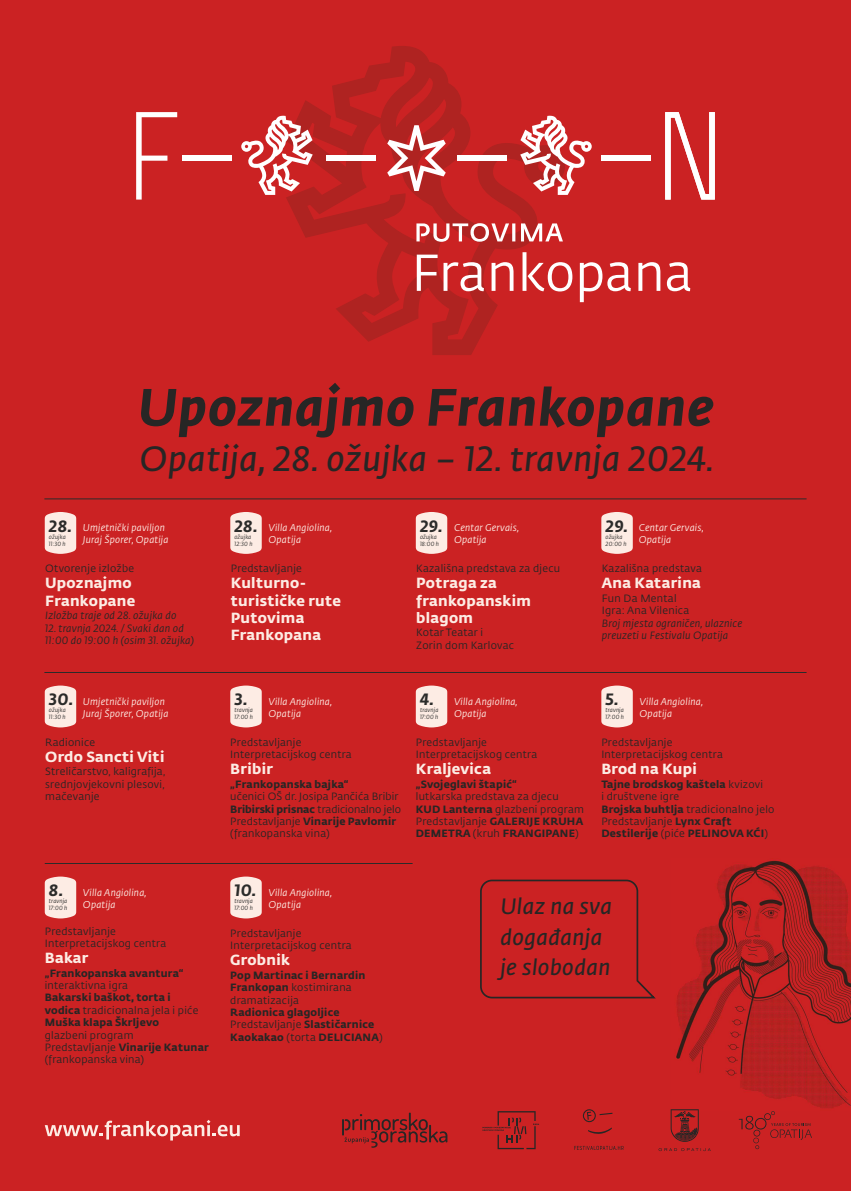
<style>
.page{position:relative;width:851px;height:1191px;background:#fff}
.page>*{position:absolute;margin:0;border:0;box-sizing:border-box;transform-origin:0 0}
.t1{font:italic 700 51.9px "Fedra Sans L";letter-spacing:.02em;color:#272625}
.t2{font:italic 600 34.65px "Fedra Sans L";letter-spacing:.025em;color:#272625}
.t3{font:italic 600 21.99px/30.5px "Fedra Sans L";letter-spacing:.025em;color:#272625}
.t4{font:italic 700 16.23px "Fedra Sans L";letter-spacing:.02em;color:#2b2b2a}
.t5{font:700 14.55px/17.2px "Fedra Sans L";letter-spacing:.025em;color:#fdece4}
.t6{font:10.47px/12.4px "Fedra Sans L";letter-spacing:.025em;color:#272625}
.t7{font:700 10.47px/12.4px "Fedra Sans L";letter-spacing:.025em;color:#272625}
.t8{font:italic 10.47px/12.4px "Fedra Sans L";letter-spacing:.025em;color:#272625}
.t9{font:italic 9.75px/11.5px "Fedra Sans L";letter-spacing:.025em;color:#fdece4}
.t10{font:italic 5.94px/7px "Fedra Sans L";letter-spacing:.025em;color:#2b2b2a}
.s1{font-weight:700}
.s2{font-weight:400}
</style>
<div class="page">
<div style="left:0;top:0;width:850px;height:1191px;background:#cb2223"></div>
<img style="left:676px;top:860px;width:174px;height:251px">
<svg style="left:45px;top:1120px;width:195px;height:20px"></svg>
<svg style="left:342px;top:1112px;width:105px;height:35px"></svg>
<svg style="left:286px;top:46px;width:278px;height:309px"></svg>
<svg style="left:136px;top:112px;width:41px;height:88px"></svg>
<div style="left:182px;top:156px;width:50px;height:5px;background:#fff"></div>
<svg style="left:387px;top:125px;width:58px;height:66px"></svg>
<svg style="left:520px;top:115px;width:71px;height:80px"></svg>
<div style="left:326px;top:156px;width:50px;height:5px;background:#fff"></div>
<div style="left:457px;top:156px;width:49px;height:5px;background:#fff"></div>
<div style="left:600px;top:156px;width:50px;height:5px;background:#fff"></div>
<svg style="left:241px;top:115px;width:72px;height:80px"></svg>
<svg style="left:416px;top:223px;width:147px;height:19px"></svg>
<svg style="left:416px;top:255px;width:21px;height:36px"></svg>
<svg style="left:443px;top:262px;width:41px;height:29px"></svg>
<svg style="left:491px;top:262px;width:22px;height:29px"></svg>
<svg style="left:522px;top:252px;width:50px;height:39px"></svg>
<svg style="left:579px;top:262px;width:51px;height:40px"></svg>
<svg style="left:638px;top:262px;width:22px;height:29px"></svg>
<svg style="left:666px;top:262px;width:24px;height:29px"></svg>
<svg style="left:665px;top:112px;width:49px;height:88px"></svg>
<svg style="left:738px;top:1111px;width:73px;height:38px"></svg>
<svg style="left:658px;top:1148px;width:52px;height:3px"></svg>
<svg style="left:670px;top:1109px;width:28px;height:32px"></svg>
<svg style="left:582px;top:1109px;width:30px;height:25px"></svg>
<svg style="left:574px;top:1145px;width:49px;height:5px"></svg>
<svg style="left:482px;top:1111px;width:57px;height:38px"></svg>
<hr style="left:45px;top:863px;width:367px;height:1px;background:#2b2b2a">
<svg style="left:230px;top:876px;width:32px;height:42px"></svg>
<svg style="left:45px;top:685px;width:31px;height:42px"></svg>
<svg style="left:230px;top:685px;width:32px;height:42px"></svg>
<svg style="left:416px;top:685px;width:31px;height:42px"></svg>
<svg style="left:601px;top:685px;width:31px;height:42px"></svg>
<svg style="left:45px;top:876px;width:31px;height:42px"></svg>
<hr style="left:44px;top:672px;width:762px;height:1px;background:#2b2b2a">
<hr style="left:44px;top:498px;width:762px;height:1px;background:#2b2b2a">
<svg style="left:45px;top:512px;width:31px;height:42px"></svg>
<svg style="left:230px;top:512px;width:32px;height:42px"></svg>
<svg style="left:416px;top:512px;width:31px;height:42px"></svg>
<svg style="left:601px;top:512px;width:31px;height:42px"></svg>
<svg style="left:480px;top:879px;width:176px;height:120px"></svg>
<h1 class="t1" style="left:138px;top:372px;width:577px">Upoznajmo Frankopane</h1>
<h2 class="t2" style="left:139px;top:435px;width:576px">Opatija, 28. ožujka – 12. travnja 2024.</h2>
<h3 class="t4" style="left:49px;top:515px;width:25px">28.</h3>
<p class="t10" style="left:49px;top:533px;width:18px">ožujka<br>11:30 h</p>
<p class="t9" style="left:83px;top:522px;width:87px">Umjetnički paviljon<br>Juraj Šporer, Opatija</p>
<h3 class="t4" style="left:234px;top:515px;width:25px">28.</h3>
<p class="t10" style="left:234px;top:533px;width:20px">ožujka<br>12:30 h</p>
<p class="t9" style="left:268px;top:522px;width:65px">Villa Angiolina,<br>Opatija</p>
<h3 class="t4" style="left:420px;top:515px;width:24px">29.</h3>
<p class="t10" style="left:420px;top:533px;width:21px">ožujka<br>18:00 h</p>
<p class="t9" style="left:454px;top:522px;width:67px">Centar Gervais,<br>Opatija</p>
<h3 class="t4" style="left:605px;top:515px;width:24px">29.</h3>
<p class="t10" style="left:605px;top:533px;width:22px">ožujka<br>20:00 h</p>
<p class="t9" style="left:638px;top:522px;width:67px">Centar Gervais,<br>Opatija</p>
<p class="t6" style="left:45px;top:562px;width:90px">Otvorenje izložbe</p>
<h3 class="t5" style="left:45px;top:574px;width:92px">Upoznajmo<br>Frankopane</h3>
<p class="t8" style="left:45px;top:609px;width:133px">Izložba traje od 28. ožujka do</p>
<p class="t8" style="left:45px;top:621px;width:150px">12. travnja 2024. / Svaki dan od<br>11:00 do 19:00 h (osim 31. ožujka)</p>
<p class="t6" style="left:231px;top:562px;width:73px">Predstavljanje</p>
<h3 class="t5" style="left:231px;top:574px;width:112px">Kulturno‑ turističke rute<br>Putovima<br>Frankopana</h3>
<p class="t6" style="left:416px;top:562px;width:145px">Kazališna predstava za djecu</p>
<h3 class="t5" style="left:416px;top:574px;width:116px">Potraga za frankopanskim blagom</h3>
<p class="t6" style="left:416px;top:626px;width:99px">Kotar Teatar i<br>Zorin dom Karlovac</p>
<p class="t6" style="left:601px;top:562px;width:101px">Kazališna predstava</p>
<h3 class="t5" style="left:601px;top:574px;width:101px">Ana Katarina</h3>
<p class="t6" style="left:601px;top:592px;width:89px">Fun Da Mental<br>Igra: Ana Vilenica</p>
<p class="t8" style="left:601px;top:617px;width:142px">Broj mjesta ograničen, ulaznice preuzeti u Festivalu Opatija</p>
<h3 class="t4" style="left:49px;top:688px;width:26px">30.</h3>
<p class="t10" style="left:49px;top:706px;width:18px">ožujka<br>11:30 h</p>
<p class="t9" style="left:83px;top:696px;width:87px">Umjetnički paviljon<br>Juraj Šporer, Opatija</p>
<p class="t6" style="left:45px;top:736px;width:51px">Radionice</p>
<h3 class="t5" style="left:45px;top:748px;width:121px">Ordo Sancti Viti</h3>
<p class="t6" style="left:45px;top:765px;width:121px;text-align:justify">Streličarstvo, kaligrafija, srednjovjekovni plesovi, mačevanje</p>
<h3 class="t4" style="left:234px;top:688px;width:15px">3.</h3>
<p class="t10" style="left:234px;top:706px;width:20px">travnja<br>17:00 h</p>
<p class="t9" style="left:268px;top:696px;width:65px">Villa Angiolina,<br>Opatija</p>
<p class="t6" style="left:230px;top:736px;width:123px">Predstavljanje<br>Interpretacijskog centra</p>
<h3 class="t5" style="left:230px;top:760px;width:44px">Bribir</h3>
<p class="t7" style="left:230px;top:778px;width:120px">„Frankopanska bajka“</p>
<p class="t6" style="left:230px;top:790px;width:172px">učenici OŠ dr. Josipa Pančića Bribir <span class="s1">Bribirski prisnac</span> tradicionalno jelo Predstavljanje <span class="s1">Vinarije Pavlomir </span>(frankopanska vina)</p>
<h3 class="t4" style="left:420px;top:688px;width:16px">4.</h3>
<p class="t10" style="left:420px;top:706px;width:20px">travnja<br>17:00 h</p>
<p class="t6" style="left:416px;top:736px;width:123px">Predstavljanje<br>Interpretacijskog centra</p>
<h3 class="t5" style="left:416px;top:760px;width:77px">Kraljevica</h3>
<p class="t7" style="left:416px;top:778px;width:102px">„Svojeglavi štapić“</p>
<p class="t6" style="left:416px;top:790px;width:169px">lutkarska predstava za djecu<br><span class="s1">KUD Lanterna</span> glazbeni program<br>Predstavljanje <span class="s1">GALERIJE KRUHA<br>DEMETRA</span> (kruh <span class="s1">FRANGIPANE</span>)</p>
<p class="t9" style="left:454px;top:696px;width:65px">Villa Angiolina,<br>Opatija</p>
<h3 class="t4" style="left:605px;top:688px;width:15px">5.</h3>
<p class="t10" style="left:605px;top:706px;width:20px">travnja<br>17:00 h</p>
<p class="t6" style="left:601px;top:736px;width:123px">Predstavljanje<br>Interpretacijskog centra</p>
<h3 class="t5" style="left:601px;top:760px;width:97px">Brod na Kupi</h3>
<p class="t7" style="left:601px;top:778px;width:175px">Tajne brodskog kaštela <span class="s2">kvizovi<br>i društvene igre<br></span>Brojska buhtlja <span class="s2">tradicionalno jelo<br>Predstavljanje</span> Lynx Craft<br>Destilerije <span class="s2">(piće</span> PELINOVA KĆI<span class="s2">)</span></p>
<p class="t9" style="left:639px;top:696px;width:65px">Villa Angiolina,<br>Opatija</p>
<h3 class="t4" style="left:49px;top:879px;width:16px">8.</h3>
<p class="t10" style="left:49px;top:897px;width:20px">travnja<br>17:00 h</p>
<p class="t6" style="left:45px;top:924px;width:123px">Predstavljanje<br>Interpretacijskog centra</p>
<h3 class="t5" style="left:45px;top:949px;width:45px">Bakar</h3>
<p class="t7" style="left:45px;top:966px;width:140px">„Frankopanska avantura“</p>
<p class="t6" style="left:45px;top:979px;width:85px">interaktivna igra</p>
<p class="t7" style="left:45px;top:991px;width:155px">Bakarski baškot, torta i vodica <span class="s2">tradicionalna jela i piće<br></span>Muška klapa Škrljevo</p>
<p class="t6" style="left:45px;top:1028px;width:166px">glazbeni program<br>Predstavljanje <span class="s1">Vinarije Katunar </span>(frankopanska vina)</p>
<p class="t9" style="left:83px;top:886px;width:65px">Villa Angiolina,<br>Opatija</p>
<h3 class="t4" style="left:234px;top:879px;width:23px">10.</h3>
<p class="t10" style="left:234px;top:897px;width:20px">travnja<br>17:00 h</p>
<p class="t6" style="left:230px;top:927px;width:123px">Predstavljanje<br>Interpretacijskog centra</p>
<h3 class="t5" style="left:230px;top:951px;width:61px">Grobnik</h3>
<p class="t7" style="left:230px;top:969px;width:137px">Pop Martinac i Bernardin<br>Frankopan <span class="s2">kostimirana dramatizacija</span></p>
<p class="t7" style="left:230px;top:1006px;width:154px">Radionica glagoljice<br><span class="s2">Predstavljanje</span> Slastičarnice<br>Kaokakao <span class="s2">(torta</span> DELICIANA<span class="s2">)</span></p>
<p class="t9" style="left:268px;top:886px;width:65px">Villa Angiolina,<br>Opatija</p>
<h3 class="t3" style="left:500px;top:891px;width:113px">Ulaz na sva događanja je slobodan</h3>
</div>
